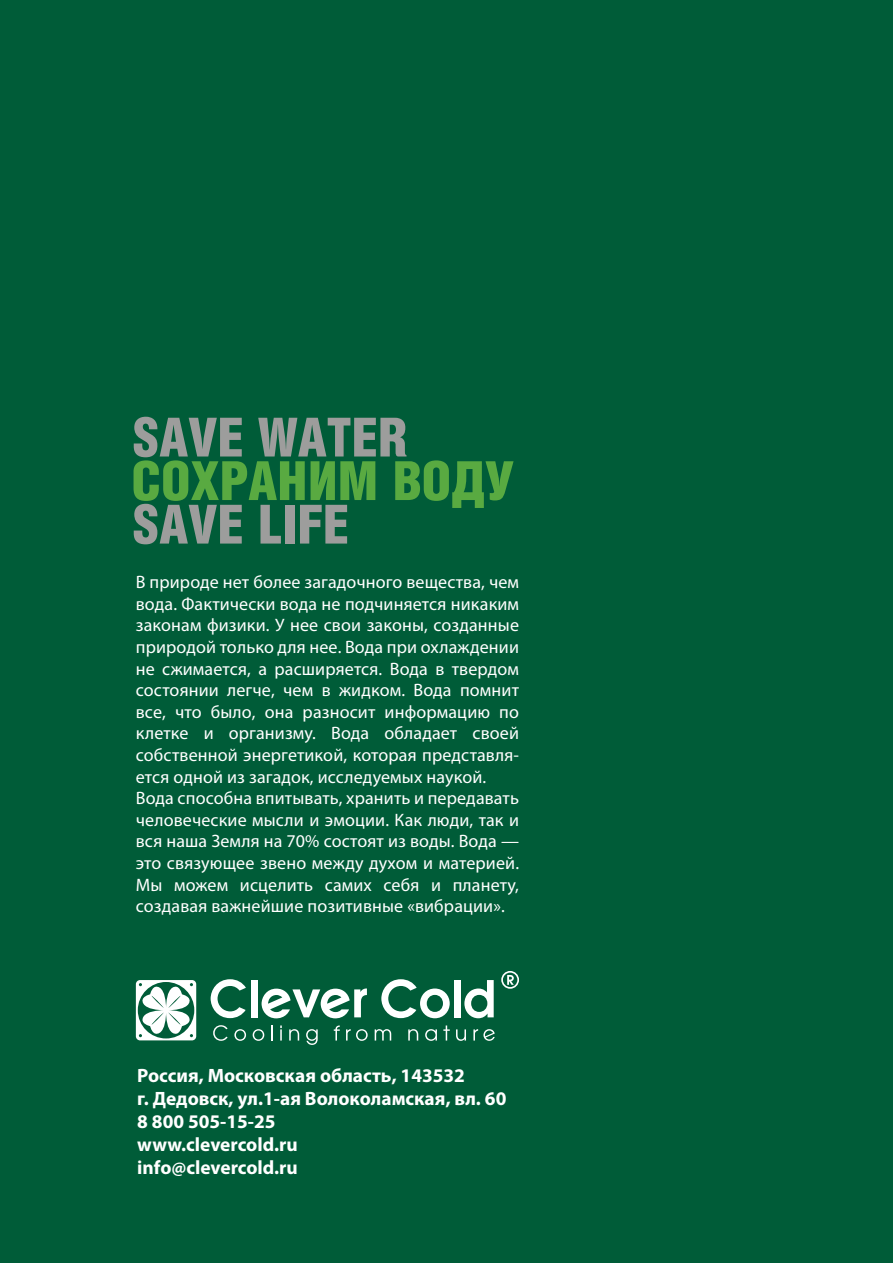
<style>
.page{position:relative;width:893px;height:1263px;background:#005c38}
.page>*{position:absolute;margin:0;border:0;box-sizing:border-box;transform-origin:0 0}
.t1{font:900 54px "Helios Cond";color:#9d9d9c}
.t2{font:900 54px "Helios Cond";color:#59aa41}
.t3{font:700 19.35px/23.2px "Myriad Pro";color:#fff}
.t4{font:18px/21.6px "Myriad Pro";letter-spacing:.01em;color:#fff}
</style>
<div class="page">
<svg style="left:211px;top:979px;width:35px;height:39px"></svg>
<div style="left:251px;top:980px;width:6px;height:37px;background:#fff"></div>
<svg style="left:262px;top:988px;width:105px;height:30px"></svg>
<svg style="left:381px;top:979px;width:69px;height:39px"></svg>
<div style="left:454px;top:980px;width:6px;height:37px;background:#fff"></div>
<svg style="left:464px;top:980px;width:30px;height:38px"></svg>
<svg style="left:213px;top:1025px;width:15px;height:16px"></svg>
<svg style="left:234px;top:1029px;width:12px;height:12px"></svg>
<svg style="left:253px;top:1029px;width:11px;height:12px"></svg>
<svg style="left:271px;top:1025px;width:2px;height:15px"></svg>
<svg style="left:280px;top:1025px;width:2px;height:15px"></svg>
<svg style="left:289px;top:1029px;width:10px;height:11px"></svg>
<svg style="left:306px;top:1029px;width:12px;height:16px"></svg>
<svg style="left:334px;top:1025px;width:6px;height:15px"></svg>
<svg style="left:346px;top:1029px;width:22px;height:12px"></svg>
<svg style="left:375px;top:1029px;width:16px;height:11px"></svg>
<svg style="left:408px;top:1029px;width:10px;height:11px"></svg>
<svg style="left:425px;top:1029px;width:12px;height:12px"></svg>
<svg style="left:443px;top:1025px;width:7px;height:15px"></svg>
<svg style="left:456px;top:1029px;width:10px;height:12px"></svg>
<svg style="left:473px;top:1029px;width:22px;height:12px"></svg>
<svg style="left:136px;top:980px;width:60px;height:60px"></svg>
<svg style="left:501px;top:971px;width:18px;height:18px"></svg>
<h1 class="t1" style="left:132px;top:408px;width:277px">SAVE WATER</h1>
<h1 class="t2" style="left:132px;top:452px;width:384px">СОХРАНИМ ВОДУ</h1>
<h1 class="t1" style="left:132px;top:495px;width:219px">SAVE LIFE</h1>
<p class="t4" style="left:136px;top:572px;width:385px">В природе нет более загадочного вещества, чем вода. Фактически вода не подчиняется никаким законам физики. У нее свои законы, созданные природой только для нее. Вода при охлаждении не сжимается, а расширяется. Вода в твердом состоянии легче, чем в жидком. Вода помнит все, что было, она разносит информацию по клетке и организму. Вода обладает своей собственной энергетикой, которая представля&shy;ется одной из загадок, исследуемых наукой.<br>Вода способна впитывать, хранить и передавать человеческие мысли и эмоции. Как люди, так и вся наша Земля на 70% состоят из воды. Вода — это связующее звено между духом и материей.<br>Мы можем исцелить самих себя и планету, создавая важнейшие позитивные «вибрации».</p>
<p class="t3" style="left:137px;top:1063px;width:371px">Россия, Московская область, 143532<br>г. Дедовск, ул.1-ая Волоколамская, вл. 60<br>8 800 505-15-25<br>www.clevercold.ru<br>info@clevercold.ru</p>
</div>
